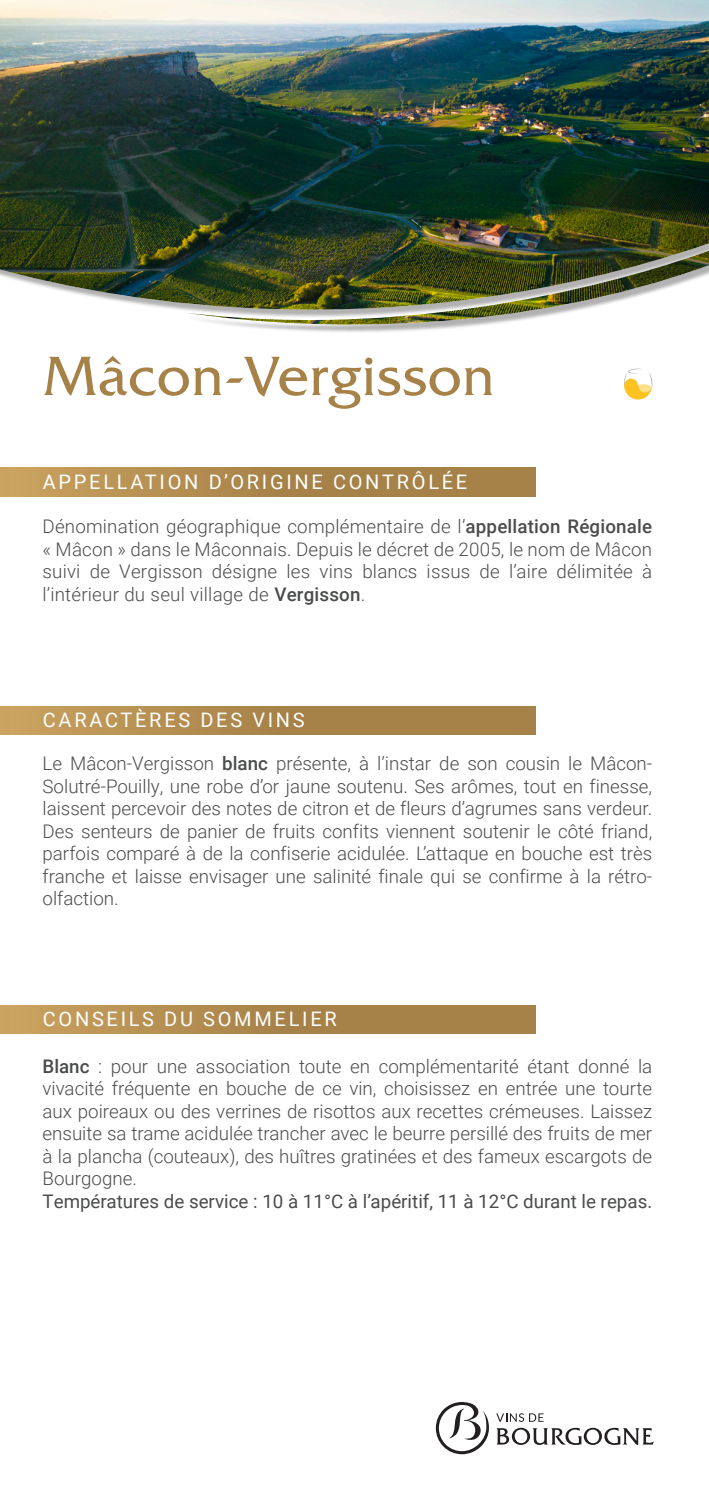
<style>
.page{position:relative;width:709px;height:1489px;background:#fff}
.page>*{position:absolute;margin:0;border:0;box-sizing:border-box;transform-origin:0 0}
.t1{font:55px "Friz Quadrata Pro";color:#a78248}
.Texte_courant_normal{font:20px "Roboto";letter-spacing:.135em;color:#fff}
.Texte_courant_normal-2{font:300 18.75px/22.5px "Roboto";color:#4b4c4d;text-align:justify}
.Texte_courant_normal-3{font:18.75px "Roboto";color:#4b4c4d}
.s1{font-weight:500}
</style>
<div class="page">
<img style="left:0;top:0;width:709px;height:327px">
<div style="left:0;top:706px;width:535px;height:28px;background:linear-gradient(to right,#c39c5b,#9e7a42)"></div>
<div style="left:0;top:468px;width:535px;height:28px;background:linear-gradient(to right,#c39c5b,#9e7a42)"></div>
<div style="left:0;top:1005px;width:535px;height:28px;background:linear-gradient(to right,#c39c5b,#9e7a42)"></div>
<svg style="left:624px;top:368px;width:28px;height:31px"></svg>
<svg style="left:496px;top:1413px;width:47px;height:8px"></svg>
<svg style="left:496px;top:1427px;width:158px;height:18px"></svg>
<svg style="left:436px;top:1402px;width:53px;height:51px"></svg>
<p class="t1" style="left:43px;top:342px;width:453px">Mâcon-Vergisson</p>
<p class="Texte_courant_normal" style="left:43px;top:467px;width:426px">APPELLATION D’ORIGINE CONTRÔLÉE</p>
<p class="Texte_courant_normal-2" style="left:43px;top:514px;width:611px">Dénomination géographique complémentaire de l’<span class="s1">appellation Régionale </span>« Mâcon » dans le Mâconnais. Depuis le décret de 2005, le nom de Mâcon suivi de Vergisson désigne les vins blancs issus de l’aire délimitée à l’intérieur du seul village de <span class="s1">Vergisson</span>.</p>
<p class="Texte_courant_normal" style="left:43px;top:706px;width:263px">CARACTÈRES DES VINS</p>
<p class="Texte_courant_normal-2" style="left:43px;top:751px;width:611px">Le Mâcon-Vergisson <span class="s1">blanc</span> présente, à l’instar de son cousin le Mâcon-Solutré-Pouilly, une robe d’or jaune soutenu. Ses arômes, tout en finesse, laissent percevoir des notes de citron et de fleurs d’agrumes sans verdeur.<br>Des senteurs de panier de fruits confits viennent soutenir le côté friand, parfois comparé à de la confiserie acidulée. L’attaque en bouche est très franche et laisse envisager une salinité finale qui se confirme à la rétro&shy;olfaction.</p>
<p class="Texte_courant_normal" style="left:43px;top:1005px;width:295px">CONSEILS DU SOMMELIER</p>
<p class="Texte_courant_normal-2" style="left:43px;top:1053px;width:611px"><span class="s1">Blanc</span> : pour une association toute en complémentarité étant donné la vivacité fréquente en bouche de ce vin, choisissez en entrée une tourte aux poireaux ou des verrines de risottos aux recettes crémeuses. Laissez ensuite sa trame acidulée trancher avec le beurre persillé des fruits de mer à la plancha (couteaux), des huîtres gratinées et des fameux escargots de Bourgogne.</p>
<p class="Texte_courant_normal-3" style="left:43px;top:1187px;width:611px">Températures de service : 10 à 11°C à l’apéritif, 11 à 12°C durant le repas.</p>
</div>
